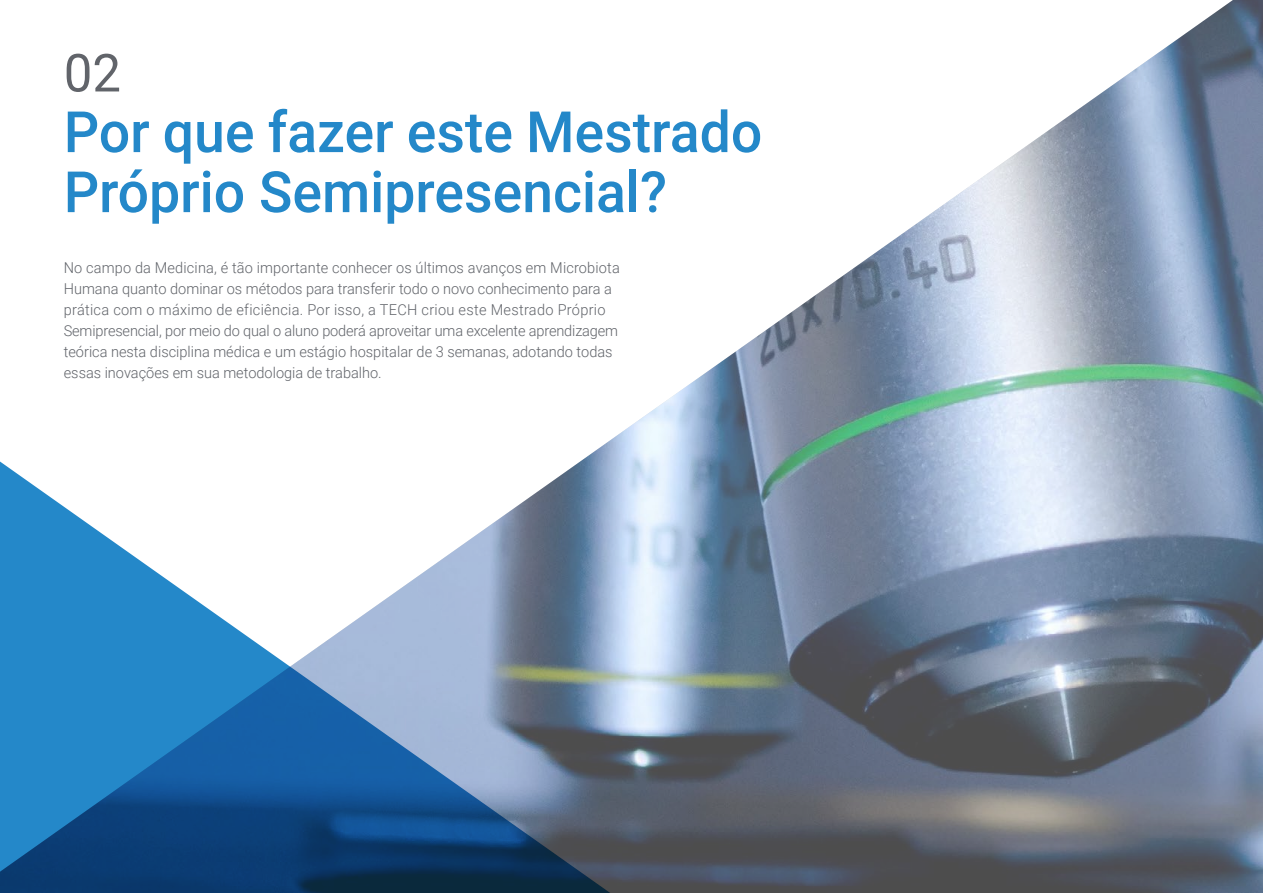
<style>
.page{position:relative;width:1263px;height:893px;background:#fff}
.page>*{position:absolute;margin:0;border:0;box-sizing:border-box;transform-origin:0 0}
.t1{font:500 57px/60px "Roboto";color:#2488c9}
.t2{font:52.5px "Roboto";color:#61646a}
.t3{font:300 15px/21px "Roboto";color:#61646a}
</style>
<div class="page">
<img style="left:602px;top:0;width:661px;height:893px">
<svg style="left:0;top:446px;width:640px;height:447px"></svg>
<h2 class="t2" style="left:64px;top:36px;width:59px">02</h2>
<h1 class="t1" style="left:64px;top:100px;width:700px">Por que fazer este Mestrado<br>Próprio Semipresencial?</h1>
<p class="t3" style="left:64px;top:256px;width:557px">No campo da Medicina, é tão importante conhecer os últimos avanços em Microbiota Humana quanto dominar os métodos para transferir todo o novo conhecimento para a prática com o máximo de eficiência. Por isso, a TECH criou este Mestrado Próprio Semipresencial, por meio do qual o aluno poderá aproveitar uma excelente aprendizagem teórica nesta disciplina médica e um estágio hospitalar de 3 semanas, adotando todas essas inovações em sua metodologia de trabalho.</p>
</div>
